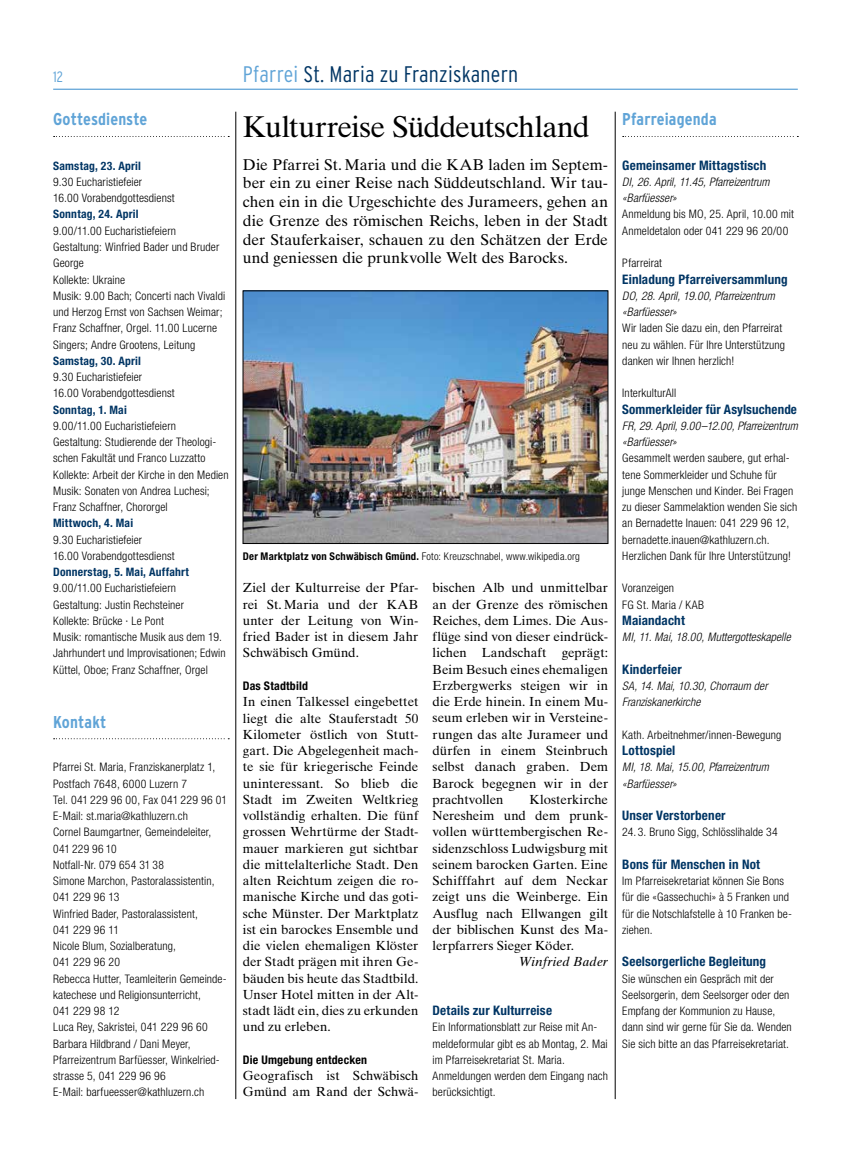
<style>
.page{position:relative;width:851px;height:1170px;background:#fff}
.page>*{position:absolute;margin:0;border:0;box-sizing:border-box;transform-origin:0 0}
.t1{font:30px "Times Ten LT Std";letter-spacing:-.025em;color:#000}
.t2{font:300 condensed 22.5px "Interstate";letter-spacing:.01em;color:#003564}
.t3{font:700 condensed 17.12px "Interstate";letter-spacing:.005em;color:#60a4d7}
.t4{font:15.62px/18.8px "Times Ten LT Std";letter-spacing:-.005em;color:#000;text-align:justify}
.t5{font:300 condensed 15px "Interstate";color:#60a4d7}
.t6{font:13.12px/16.2px "Times Ten LT Std";letter-spacing:-.005em;color:#000;text-align:justify}
.t7{font:700 condensed 13.12px "Helvetica Neue LT Std";letter-spacing:.01em;color:#003564}
.t8{font:italic 13.12px "Times Ten LT Std";letter-spacing:.01em;color:#000}
.t9{font:700 condensed 11.88px "Helvetica Neue LT Std";letter-spacing:.015em;color:#000}
.t10{font:300 condensed 11.75px/16.2px "Helvetica Neue LT Std";letter-spacing:.01em;color:#000}
.t11{font:italic 300 condensed 11.75px/16.2px "Helvetica Neue LT Std";letter-spacing:.01em;color:#000}
.t12{font:700 condensed 11.62px "Helvetica Neue LT Std";letter-spacing:.02em;color:#003564}
.t13{font:300 condensed 10.62px "Helvetica Neue LT Std";letter-spacing:.015em;color:#000}
.s1{color:#60a4d7}
.s2{font-weight:700}
</style>
<div class="page">
<hr style="left:53px;top:89px;width:744px;height:1px;background:#60a4d7">
<svg style="left:54px;top:136px;width:175px;height:1px"></svg>
<hr style="left:235px;top:112px;width:1px;height:986px;background:#000">
<hr style="left:615px;top:112px;width:1px;height:986px;background:#000">
<svg style="left:622px;top:136px;width:176px;height:1px"></svg>
<svg style="left:54px;top:738px;width:175px;height:1px"></svg>
<img style="left:245px;top:293px;width:361px;height:248px">
<p class="t5" style="left:53px;top:68px;width:11px">12</p>
<h2 class="t2" style="left:243px;top:62px;width:277px"><span class="s1">Pfarrei</span> St. Maria zu Franziskanern</h2>
<h3 class="t3" style="left:53px;top:110px;width:96px">Gottesdienste</h3>
<p class="t12" style="left:53px;top:158px;width:89px">Samstag, 23. April</p>
<p class="t10" style="left:53px;top:173px;width:123px">9.30 Eucharistiefeier<br>16.00 Vorabendgottesdienst</p>
<p class="t12" style="left:53px;top:207px;width:87px">Sonntag, 24. April</p>
<p class="t10" style="left:53px;top:222px;width:173px">9.00/11.00 Eucharistiefeiern<br>Gestaltung: Winfried Bader und Bruder<br>George<br>Kollekte: Ukraine<br>Musik: 9.00 Bach; Concerti nach Vivaldi und Herzog Ernst von Sachsen Weimar;<br>Franz Schaffner, Orgel. 11.00 Lucerne<br>Singers; Andre Grootens, Leitung</p>
<p class="t12" style="left:53px;top:353px;width:89px">Samstag, 30. April</p>
<p class="t10" style="left:53px;top:368px;width:123px">9.30 Eucharistiefeier<br>16.00 Vorabendgottesdienst</p>
<p class="t12" style="left:53px;top:402px;width:75px">Sonntag, 1. Mai</p>
<p class="t10" style="left:53px;top:417px;width:177px">9.00/11.00 Eucharistiefeiern<br>Gestaltung: Studierende der Theologi&shy;schen Fakultät und Franco Luzzatto Kollekte: Arbeit der Kirche in den Medien Musik: Sonaten von Andrea Luchesi; Franz Schaffner, Chororgel</p>
<p class="t12" style="left:53px;top:516px;width:81px">Mittwoch, 4. Mai</p>
<p class="t10" style="left:53px;top:531px;width:123px">9.30 Eucharistiefeier<br>16.00 Vorabendgottesdienst</p>
<p class="t12" style="left:53px;top:565px;width:137px">Donnerstag, 5. Mai, Auffahrt</p>
<p class="t10" style="left:53px;top:580px;width:174px">9.00/11.00 Eucharistiefeiern Gestaltung: Justin Rechsteiner<br>Kollekte: Brücke ∙ Le Pont<br>Musik: romantische Musik aus dem 19.<br>Jahrhundert und Improvisationen; Edwin Küttel, Oboe; Franz Schaffner, Orgel</p>
<h1 class="t1" style="left:243px;top:109px;width:348px">Kulturreise Süddeutschland</h1>
<p class="t4" style="left:243px;top:155px;width:366px">Die Pfarrei St. Maria und die KAB laden im Septem&shy;ber ein zu einer Reise nach Süddeutschland. Wir tau&shy;chen ein in die Urgeschichte des Jurameers, gehen an die Grenze des römischen Reichs, leben in der Stadt der Stauferkaiser, schauen zu den Schätzen der Erde und geniessen die prunkvolle Welt des Barocks.</p>
<p class="t13" style="left:243px;top:550px;width:338px"><span class="s2">Der Marktplatz von Schwäbisch Gmünd.</span> Foto: Kreuzschnabel, www.wikipedia.org</p>
<p class="t6" style="left:432px;top:579px;width:177px">bischen Alb und unmittelbar an der Grenze des römischen Reiches, dem Limes. Die Aus&shy;flüge sind von dieser eindrück&shy;lichen Landschaft geprägt:<br>Beim Besuch eines ehemaligen Erzbergwerks steigen wir in die Erde hinein. In einem Mu&shy;seum erleben wir in Versteine&shy;rungen das alte Jurameer und dürfen in einem Steinbruch selbst danach graben. Dem Barock begegnen wir in der prachtvollen</p>
<p class="t6" style="left:243px;top:579px;width:177px">Ziel der Kulturreise der Pfar&shy;rei St. Maria und der KAB unter der Leitung von Win&shy;fried Bader ist in diesem Jahr Schwäbisch Gmünd.</p>
<p class="t9" style="left:243px;top:678px;width:67px">Das Stadtbild</p>
<p class="t6" style="left:243px;top:693px;width:177px">In einen Talkessel eingebettet liegt die alte Stauferstadt 50<br>Kilometer östlich von Stutt&shy;gart. Die Abgelegenheit mach&shy;te sie für kriegerische Feinde uninteressant. So blieb die Stadt im Zweiten Weltkrieg vollständig erhalten. Die fünf grossen Wehrtürme der Stadt&shy;mauer markieren gut sichtbar die mittelalterliche Stadt. Den alten Reichtum zeigen die ro&shy;manische Kirche und das goti&shy;sche Münster. Der Marktplatz ist ein barockes Ensemble und die vielen ehemaligen Klöster der Stadt prägen mit ihren Ge&shy;bäuden bis heute das Stadtbild.<br>Unser Hotel mitten in der Alt&shy;stadt lädt ein, dies zu erkunden und zu erleben.</p>
<p class="t9" style="left:243px;top:1052px;width:125px">Die Umgebung entdecken</p>
<p class="t6" style="left:243px;top:1067px;width:177px">Geografisch ist Schwäbisch<br>Gmünd am Rand der Schwä-</p>
<h3 class="t3" style="left:53px;top:712px;width:55px">Kontakt</h3>
<p class="t10" style="left:53px;top:758px;width:175px">Pfarrei St. Maria, Franziskanerplatz 1,<br>Postfach 7648, 6000 Luzern 7<br>Tel. 041 229 96 00, Fax 041 229 96 01<br>E-Mail: st.maria@kathluzern.ch<br>Cornel Baumgartner, Gemeindeleiter,<br>041 229 96 10<br>Notfall-Nr. 079 654 31 38<br>Simone Marchon, Pastoralassistentin,<br>041 229 96 13<br>Winfried Bader, Pastoralassistent,<br>041 229 96 11<br>Nicole Blum, Sozialberatung,<br>041 229 96 20<br>Rebecca Hutter, Teamleiterin Gemeinde&shy;katechese und Religionsunterricht,<br>041 229 98 12<br>Luca Rey, Sakristei, 041 229 96 60<br>Barbara Hildbrand / Dani Meyer,<br>Pfarreizentrum Barfüesser, Winkelried&shy;strasse 5, 041 229 96 96<br>E-Mail: barfueesser@kathluzern.ch</p>
<p class="t6" style="left:432px;top:791px;width:177px;text-indent:97px">Klosterkirche Neresheim und dem prunk&shy;vollen württembergischen Re&shy;sidenzschloss Ludwigsburg mit seinem barocken Garten. Eine Schifffahrt auf dem Neckar zeigt uns die Weinberge. Ein Ausflug nach Ellwangen gilt der biblischen Kunst des Ma&shy;lerpfarrers Sieger Köder.</p>
<p class="t8" style="left:519px;top:954px;width:90px">Winfried Bader</p>
<p class="t7" style="left:432px;top:1002px;width:121px">Details zur Kulturreise</p>
<p class="t10" style="left:432px;top:1018px;width:177px">Ein Informationsblatt zur Reise mit An&shy;meldeformular gibt es ab Montag, 2. Mai im Pfarreisekretariat St. Maria.<br>Anmeldungen werden dem Eingang nach berücksichtigt.</p>
<h3 class="t3" style="left:622px;top:110px;width:96px">Pfarreiagenda</h3>
<p class="t7" style="left:622px;top:157px;width:145px">Gemeinsamer Mittagstisch</p>
<p class="t11" style="left:622px;top:174px;width:149px">DI, 26. April, 11.45, Pfarreizentrum «Barfüesser»</p>
<p class="t10" style="left:622px;top:206px;width:173px">Anmeldung bis MO, 25. April, 10.00 mit<br>Anmeldetalon oder 041 229 96 20/00</p>
<p class="t10" style="left:622px;top:255px;width:41px">Pfarreirat</p>
<p class="t7" style="left:622px;top:271px;width:167px">Einladung Pfarreiversammlung</p>
<p class="t11" style="left:622px;top:288px;width:154px">DO, 28. April, 19.00, Pfarreizentrum «Barfüesser»</p>
<p class="t10" style="left:622px;top:320px;width:164px">Wir laden Sie dazu ein, den Pfarreirat neu zu wählen. Für Ihre Unterstützung danken wir Ihnen herzlich!</p>
<p class="t10" style="left:622px;top:385px;width:55px">InterkulturAll</p>
<p class="t7" style="left:622px;top:401px;width:176px">Sommerkleider für Asylsuchende</p>
<p class="t11" style="left:622px;top:418px;width:177px">FR, 29. April, 9.00–12.00, Pfarreizentrum «Barfüesser»</p>
<p class="t10" style="left:622px;top:450px;width:176px">Gesammelt werden saubere, gut erhal&shy;tene Sommerkleider und Schuhe für junge Menschen und Kinder. Bei Fragen zu dieser Sammelaktion wenden Sie sich an Bernadette Inauen: 041 229 96 12, bernadette.inauen@kathluzern.ch.<br>Herzlichen Dank für Ihre Unterstützung!</p>
<p class="t10" style="left:622px;top:580px;width:83px">Voranzeigen<br>FG St. Maria / KAB</p>
<p class="t7" style="left:622px;top:612px;width:64px">Maiandacht</p>
<p class="t11" style="left:622px;top:629px;width:170px">MI, 11. Mai, 18.00, Muttergotteskapelle</p>
<p class="t7" style="left:622px;top:661px;width:61px">Kinderfeier</p>
<p class="t11" style="left:622px;top:678px;width:147px">SA, 14. Mai, 10.30, Chorraum der<br>Franziskanerkirche</p>
<p class="t10" style="left:622px;top:726px;width:160px">Kath. Arbeitnehmer/innen-Bewegung</p>
<p class="t7" style="left:622px;top:742px;width:55px">Lottospiel</p>
<p class="t11" style="left:622px;top:759px;width:148px">MI, 18. Mai, 15.00, Pfarreizentrum «Barfüesser»</p>
<p class="t7" style="left:622px;top:807px;width:105px">Unser Verstorbener</p>
<p class="t10" style="left:622px;top:823px;width:157px">24. 3. Bruno Sigg, Schlösslihalde 34</p>
<p class="t7" style="left:622px;top:856px;width:139px">Bons für Menschen in Not</p>
<p class="t10" style="left:622px;top:872px;width:171px">Im Pfarreisekretariat können Sie Bons für die «Gassechuchi» à 5 Franken und für die Notschlafstelle à 10 Franken be&shy;ziehen.</p>
<p class="t7" style="left:622px;top:953px;width:145px">Seelsorgerliche Begleitung</p>
<p class="t10" style="left:622px;top:970px;width:171px">Sie wünschen ein Gespräch mit der Seelsorgerin, dem Seelsorger oder den Empfang der Kommunion zu Hause, dann sind wir gerne für Sie da. Wenden Sie sich bitte an das Pfarreisekretariat.</p>
</div>
